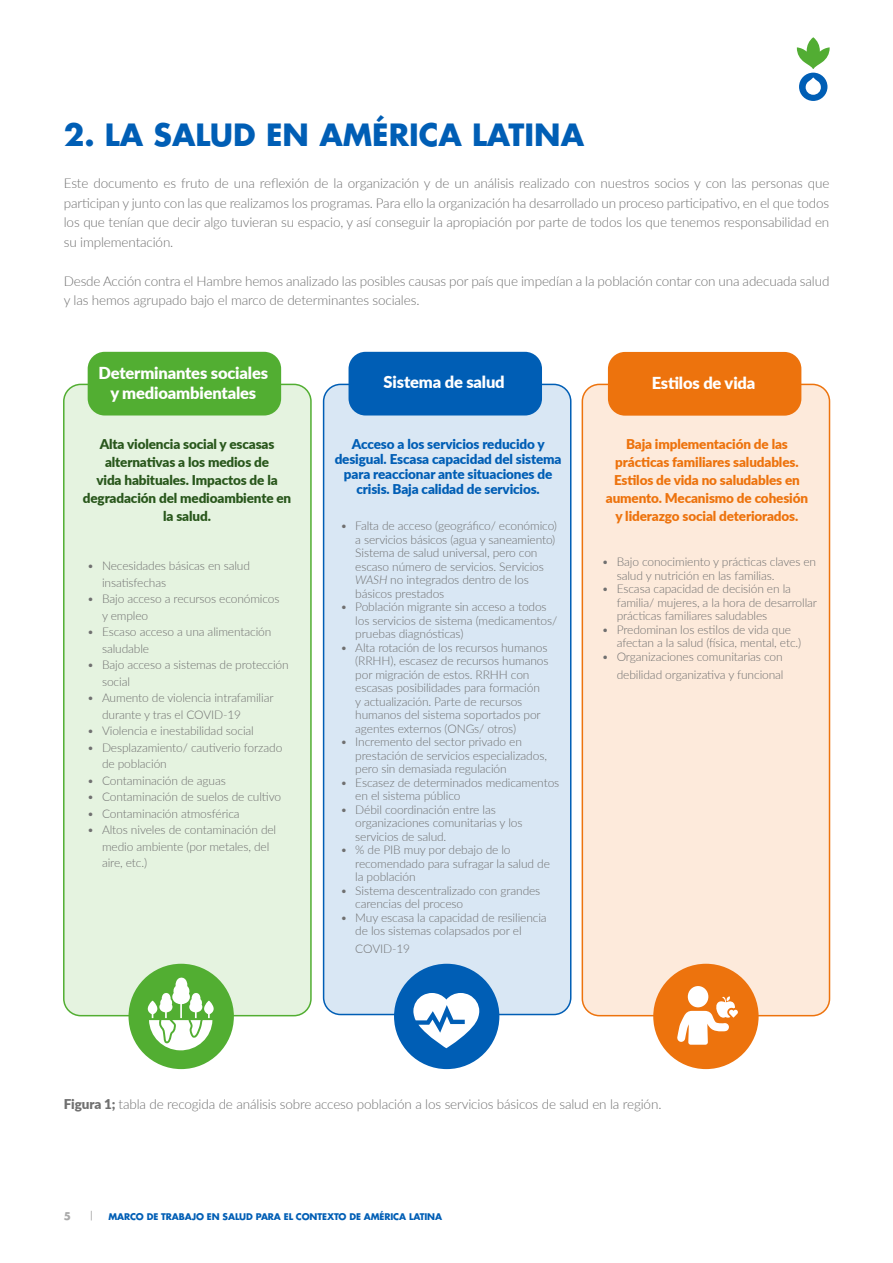
<style>
.page{position:relative;width:893px;height:1263px;background:#fff}
.page>*{position:absolute;margin:0;border:0;box-sizing:border-box;transform-origin:0 0}
.t1{font:700 30px "Futura LT Pro";color:#005eb5}
.t2{font:900 16.5px/19.5px "Lato";letter-spacing:-.01em;color:#fff;text-align:center}
.t3{font:300 13.5px/19.5px "Lato";letter-spacing:-.01em;color:#707070;text-align:justify}
.t4{font:900 13.5px/18px "Lato";letter-spacing:-.01em;color:#ed730d;text-align:center}
.t5{font:900 13.5px/15px "Lato";letter-spacing:-.01em;color:#005eb5;text-align:center}
.t6{font:900 13.5px/18px "Lato";letter-spacing:-.01em;color:#29571c;text-align:center}
.t7{font:300 12px/13.5px "Lato";letter-spacing:-.01em;color:#707070}
.t8{font:700 10.5px "Futura LT Pro";color:#a9a9a9}
.t9{font:700 9px "Futura LT Pro";letter-spacing:-.01em;color:#005eb5}
.s1{font-style:italic}
.s2{font-weight:900}
</style>
<div class="page">
<svg style="left:797px;top:37px;width:33px;height:64px"></svg>
<div style="left:64px;top:384px;width:247px;height:632px;background:#e5f3e0;border-radius:17px"></div>
<div style="left:63px;top:384px;width:249px;height:632px;border:2px solid #52ae32;border-radius:17px"></div>
<div style="left:324px;top:384px;width:247px;height:630px;background:#d9e7f4;border-radius:17px"></div>
<div style="left:323px;top:384px;width:248px;height:631px;border:2px solid #005eb5;border-radius:17px"></div>
<div style="left:582px;top:384px;width:247px;height:632px;background:#fdeadb;border-radius:17px"></div>
<div style="left:582px;top:384px;width:248px;height:632px;border:2px solid #ed730d;border-radius:17px"></div>
<div style="left:88px;top:352px;width:193px;height:63px;background:#52ae32;border-radius:17px"></div>
<div style="left:349px;top:352px;width:193px;height:63px;background:#005eb5;border-radius:17px"></div>
<div style="left:608px;top:352px;width:193px;height:64px;background:#ed730d;border-radius:17px"></div>
<div style="left:129px;top:964px;width:105px;height:105px;background:#52ae32;border-radius:50%"></div>
<div style="left:394px;top:964px;width:105px;height:105px;background:#005eb5;border-radius:50%"></div>
<div style="left:653px;top:964px;width:106px;height:105px;background:#ed730d;border-radius:50%"></div>
<svg style="left:413px;top:993px;width:66px;height:55px"></svg>
<div style="left:688px;top:986px;width:20px;height:21px;background:#fff;border-radius:50%"></div>
<svg style="left:677px;top:996px;width:61px;height:49px"></svg>
<svg style="left:148px;top:977px;width:66px;height:74px"></svg>
<h1 class="t1" style="left:64px;top:116px;width:522px">2. LA SALUD EN AMÉRICA LATINA</h1>
<p class="t3" style="left:64px;top:173px;width:767px">Este documento es fruto de una reflexión de la organización y de un análisis realizado con nuestros socios y con las personas que participan y junto con las que realizamos los programas. Para ello la organización ha desarrollado un proceso participativo, en el que todos los que tenían que decir algo tuvieran su espacio, y así conseguir la apropiación por parte de todos los que tenemos responsabilidad en su implementación.</p>
<p class="t3" style="left:64px;top:271px;width:767px">Desde Acción contra el Hambre hemos analizado las posibles causas por país que impedían a la población contar con una adecuada salud y las hemos agrupado bajo el marco de determinantes sociales.</p>
<h2 class="t2" style="left:99px;top:363px;width:171px">Determinantes sociales y medioambientales</h2>
<h2 class="t2" style="left:384px;top:371px;width:123px">Sistema de salud</h2>
<h2 class="t2" style="left:652px;top:372px;width:105px">Estilos de vida</h2>
<p class="t6" style="left:83px;top:434px;width:210px">Alta violencia social y escasas alternativas a los medios de<br>vida habituales. Impactos de la degradación del medioambiente en la salud.</p>
<p class="t5" style="left:335px;top:436px;width:228px">Acceso a los servicios reducido y desigual. Escasa capacidad del sistema para reaccionar ante situaciones de crisis. Baja calidad de servicios.</p>
<p class="t7" style="left:355px;top:520px;width:203px;text-indent:-15px">• Falta de acceso (geográfico/ económico) a servicios básicos (agua y saneamiento)<br>Sistema de salud universal, pero con escaso número de servicios. Servicios <span class="s1">WASH</span> no integrados dentro de los básicos prestados</p>
<p class="t7" style="left:355px;top:601px;width:203px;text-indent:-15px">• Población migrante sin acceso a todos los servicios de sistema (medicamentos/ pruebas diagnósticas)</p>
<p class="t7" style="left:355px;top:642px;width:195px;text-indent:-15px">• Alta rotación de los recursos humanos (RRHH), escasez de recursos humanos por migración de estos. RRHH con escasas posibilidades para formación y actualización. Parte de recursos humanos del sistema soportados por agentes externos (ONGs/ otros)</p>
<p class="t7" style="left:355px;top:736px;width:193px;text-indent:-15px">• Incremento del sector privado en prestación de servicios especializados, pero sin demasiada regulación</p>
<p class="t7" style="left:355px;top:777px;width:206px;text-indent:-15px">• Escasez de determinados medicamentos en el sistema público</p>
<p class="t7" style="left:355px;top:804px;width:169px;text-indent:-15px">• Débil coordinación entre las organizaciones comunitarias y los servicios de salud.</p>
<p class="t7" style="left:355px;top:844px;width:196px;text-indent:-15px">• % de PIB muy por debajo de lo recomendado para sufragar la salud de la población</p>
<p class="t7" style="left:355px;top:885px;width:187px;text-indent:-15px">• Sistema descentralizado con grandes carencias del proceso</p>
<p class="t7" style="left:355px;top:912px;width:193px;text-indent:-15px">• Muy escasa la capacidad de resiliencia de los sistemas colapsados por el</p>
<p class="t7" style="left:355px;top:942px;width:56px">COVID-19</p>
<p class="t4" style="left:606px;top:435px;width:204px">Baja implementación de las prácticas familiares saludables.<br>Estilos de vida no saludables en aumento. Mecanismo de cohesión y liderazgo social deteriorados.</p>
<p class="t7" style="left:617px;top:556px;width:201px;text-indent:-15px">• Bajo conocimiento y prácticas claves en salud y nutrición en las familias.</p>
<p class="t7" style="left:617px;top:583px;width:202px;text-indent:-15px">• Escasa capacidad de decisión en la familia/ mujeres, a la hora de desarrollar prácticas familiares saludables</p>
<p class="t7" style="left:617px;top:624px;width:186px;text-indent:-15px">• Predominan los estilos de vida que afectan a la salud (física, mental, etc.)</p>
<p class="t7" style="left:602px;top:649px;width:183px;line-height:18px;text-align:right">• Organizaciones comunitarias con debilidad organizativa y funcional</p>
<p class="t7" style="left:102px;top:559px;width:149px;line-height:16.5px;text-indent:-15px">• Necesidades básicas en salud insatisfechas</p>
<p class="t7" style="left:102px;top:592px;width:179px;line-height:16.5px;text-indent:-15px">• Bajo acceso a recursos económicos y empleo</p>
<p class="t7" style="left:102px;top:625px;width:171px;line-height:16.5px;text-indent:-15px">• Escaso acceso a una alimentación saludable</p>
<p class="t7" style="left:102px;top:658px;width:188px;line-height:16.5px;text-indent:-15px">• Bajo acceso a sistemas de protección social</p>
<p class="t7" style="left:102px;top:691px;width:173px;line-height:16.5px;text-indent:-15px">• Aumento de violencia intrafamiliar durante y tras el COVID-19</p>
<p class="t7" style="left:87px;top:725px;width:168px">• Violencia e inestabilidad social</p>
<p class="t7" style="left:102px;top:740px;width:182px;line-height:16.5px;text-indent:-15px">• Desplazamiento/ cautiverio forzado de población</p>
<p class="t7" style="left:87px;top:775px;width:140px">• Contaminación de aguas</p>
<p class="t7" style="left:87px;top:791px;width:196px">• Contaminación de suelos de cultivo</p>
<p class="t7" style="left:87px;top:808px;width:154px">• Contaminación atmosférica</p>
<p class="t7" style="left:102px;top:823px;width:176px;line-height:16.5px;text-indent:-15px">• Altos niveles de contaminación del medio ambiente (por metales, del aire, etc.)</p>
<p class="t3" style="left:64px;top:1093px;width:599px"><span class="s2">Figura 1;</span> tabla de recogida de análisis sobre acceso población a los servicios básicos de salud en la región.</p>
<p class="t8" style="left:64px;top:1209px;width:9px">5</p>
<p class="t9" style="left:108px;top:1211px;width:335px">MARCO DE TRABAJO EN SALUD PARA EL CONTEXTO DE AMÉRICA LATINA</p>
</div>
